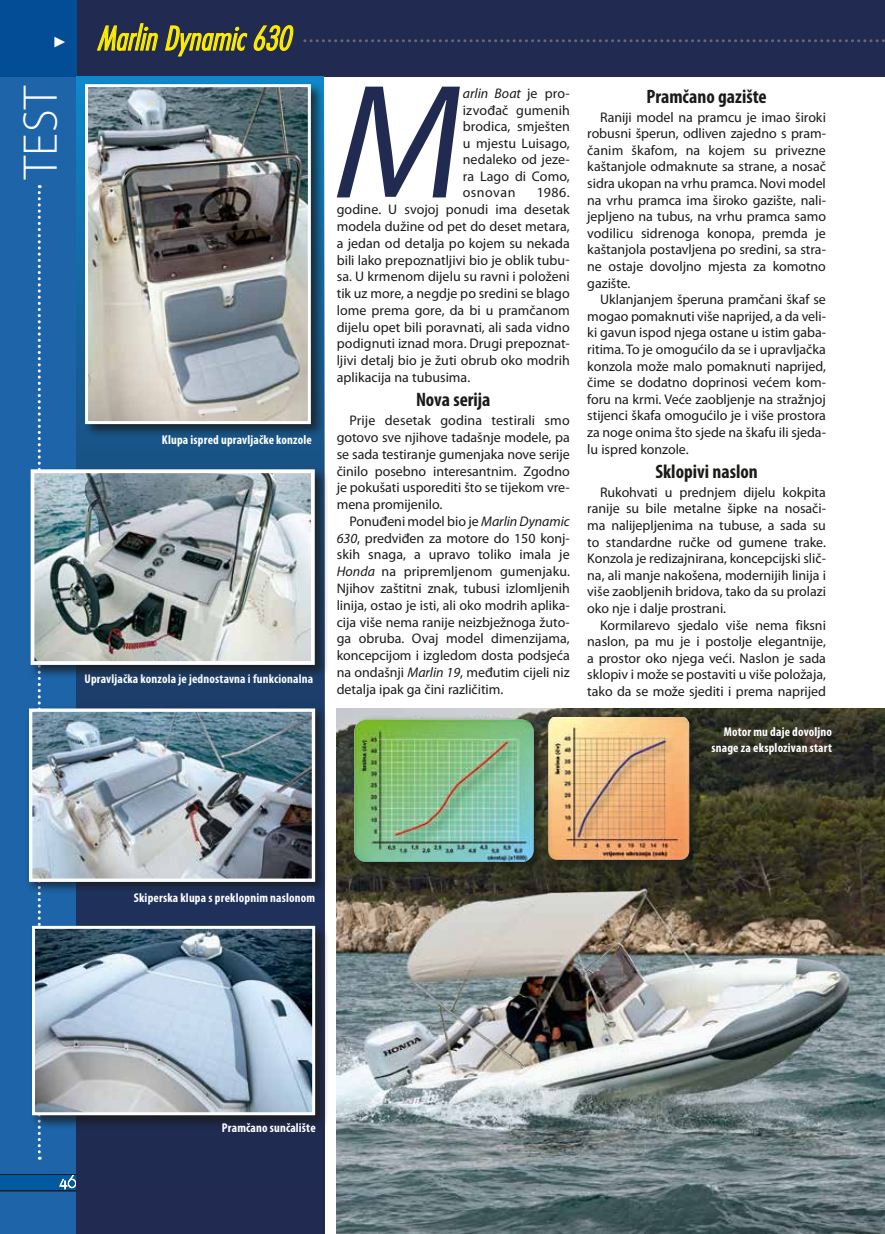
<style>
.page{position:relative;width:885px;height:1234px;background:#fff}
.page>*{position:absolute;margin:0;border:0;box-sizing:border-box;transform-origin:0 0}
.t1{font:italic 164.25px "Myriad Pro";color:#212b52}
.t2{font:300 48.9px "Myriad Pro";color:#fff}
.t3{font:italic 36px "Futura TOT Ligh Cond";color:#ffed00}
.t4{font:700 condensed 19.5px "Myriad Pro";color:#1a1a18}
.t5{font:13.95px/16.6px "Myriad Pro";letter-spacing:-.005em;color:#1a1a18;text-align:justify}
.t6{font:700 condensed 12.75px/15.3px "Myriad Pro";letter-spacing:.015em;color:#fff;text-align:right}
.s1{font-style:italic}
</style>
<div class="page">
<div style="left:0;top:0;width:884px;height:77px;background:#212b52"></div>
<svg style="left:0;top:0;width:77px;height:1233px;background:#1a61a6"></svg>
<svg style="left:38px;top:185px;width:3px;height:974px"></svg>
<div style="left:0;top:1174px;width:77px;height:16px;background:#005a9f"></div>
<hr style="left:0;top:1189px;width:77px;height:2px;background:#1a1a18">
<svg style="left:60px;top:1174px;width:16px;height:14px"></svg>
<hr style="left:0;top:1173px;width:77px;height:1px;background:#1a1a18">
<svg style="left:77px;top:94px;width:248px;height:1139px;background:#1d3661"></svg>
<div style="left:25px;top:704px;width:302px;height:190px;background:#1a1a18;opacity:.75"></div>
<img style="left:33px;top:712px;width:278px;height:165px">
<div style="left:29px;top:708px;width:286px;height:173px;border:3px solid #fff"></div>
<div style="left:83px;top:82px;width:242px;height:356px;background:#1a1a18;opacity:.75"></div>
<img style="left:89px;top:88px;width:218px;height:332px">
<div style="left:85px;top:84px;width:226px;height:340px;border:3px solid #fff"></div>
<div style="left:28px;top:467px;width:300px;height:212px;background:#1a1a18;opacity:.75"></div>
<img style="left:36px;top:474px;width:274px;height:185px">
<div style="left:31px;top:469px;width:284px;height:195px;border:4px solid #fff"></div>
<img style="left:337px;top:708px;width:547px;height:525px">
<svg style="left:97px;top:15px;width:788px;height:50px"></svg>
<div style="left:30px;top:923px;width:299px;height:205px;background:#1a1a18;opacity:.75"></div>
<img style="left:36px;top:929px;width:275px;height:181px">
<div style="left:32px;top:925px;width:283px;height:189px;border:3px solid #fff"></div>
<div style="left:350px;top:715px;width:196px;height:159px;background:#1a1a18;opacity:.75"></div>
<img style="left:354px;top:719px;width:180px;height:142px">
<div style="left:544px;top:712px;width:157px;height:160px;background:#1a1a18;opacity:.75"></div>
<img style="left:547px;top:716px;width:142px;height:143px">
<svg style="left:55px;top:37px;width:10px;height:11px"></svg>
<h3 class="t3" style="left:97px;top:17px;width:204px">MarlinDynamic630</h3>
<h2 class="t2" style="left:13px;top:179px;width:95px;rotate:-90deg">TEST</h2>
<h1 class="t1" style="left:334px;top:41px;width:130px">M</h1>
<p class="t5" style="left:463px;top:85px;width:108px"><span class="s1">arlin Boat</span> je pro&shy;izvođač gumenih brodica, smješten u mjestu Luisago, nedaleko od jeze&shy;ra Lago di Como, osnovan</p>
<p class="t5" style="left:337px;top:184px;width:234px;text-indent:200px">1986. godine. U svojoj ponudi ima desetak modela dužine od pet do deset metara, a jedan od detalja po kojem su nekada bili lako prepoznatljivi bio je oblik tubu&shy;sa. U krmenom dijelu su ravni i položeni tik uz more, a negdje po sredini se blago lome prema gore, da bi u pramčanom dijelu opet bili poravnati, ali sada vidno podignuti iznad mora. Drugi prepoznat&shy;ljivi detalj bio je žuti obrub oko modrih aplikacija na tubusima.</p>
<h3 class="t4" style="left:416px;top:389px;width:76px">Nova serija</h3>
<p class="t5" style="left:337px;top:412px;width:234px;text-indent:13px">Prije desetak godina testirali smo gotovo sve njihove tadašnje modele, pa se sada testiranje gumenjaka nove serije činilo posebno interesantnim. Zgodno je pokušati usporediti što se tijekom vre&shy;mena promijenilo.</p>
<p class="t5" style="left:337px;top:512px;width:235px;text-indent:13px">Ponuđeni model bio je <span class="s1">Marlin Dynamic 630</span>, predviđen za motore do 150 konj&shy;skih snaga, a upravo toliko imala je <span class="s1">Honda</span> na pripremljenom gumenjaku.<br>Njihov zaštitni znak, tubusi izlomljenih linija, ostao je isti, ali oko modrih aplika&shy;cija više nema ranije neizbježnoga žuto&shy;ga obruba. Ovaj model dimenzijama, koncepcijom i izgledom dosta podsjeća na ondašnji <span class="s1">Marlin 19</span>, međutim cijeli niz detalja ipak ga čini različitim.</p>
<p class="t6" style="left:162px;top:432px;width:151px">Klupa ispred upravljačke konzole</p>
<p class="t6" style="left:85px;top:671px;width:230px">Upravljačka konzola je jednostavna i funkcionalna</p>
<h3 class="t4" style="left:646px;top:85px;width:122px">Pramčano gazište</h3>
<p class="t5" style="left:587px;top:108px;width:240px;text-indent:13px">Raniji model na pramcu je imao široki robusni šperun, odliven zajedno s pram&shy;čanim škafom, na kojem su privezne kaštanjole odmaknute sa strane, a nosač sidra ukopan na vrhu pramca. Novi model na vrhu pramca ima široko gazište, nali&shy;jepljeno na tubus, na vrhu pramca samo vodilicu sidrenoga konopa, premda je kaštanjola postavljena po sredini, sa stra&shy;ne ostaje dovoljno mjesta za komotno gazište.</p>
<p class="t5" style="left:587px;top:291px;width:240px;text-indent:13px">Uklanjanjem šperuna pramčani škaf se mogao pomaknuti više naprijed, a da veli&shy;ki gavun ispod njega ostane u istim gaba&shy;ritima. To je omogućilo da se i upravljačka konzola može malo pomaknuti naprijed, čime se dodatno doprinosi većem kom&shy;foru na krmi. Veće zaobljenje na stražnjoj stijenci škafa omogućilo je i više prostora za noge onima što sjede na škafu ili sjeda&shy;lu ispred konzole.</p>
<h3 class="t4" style="left:655px;top:460px;width:104px">Sklopivi naslon</h3>
<p class="t5" style="left:587px;top:483px;width:240px;text-indent:13px">Rukohvati u prednjem dijelu kokpita ranije su bile metalne šipke na nosači&shy;ma nalijepljenima na tubuse, a sada su to standardne ručke od gumene trake.<br>Konzola je redizajnirana, koncepcijski slič&shy;na, ali manje nakošena, modernijih linija i više zaobljenih bridova, tako da su prolazi oko nje i dalje prostrani.</p>
<p class="t5" style="left:587px;top:616px;width:240px;text-indent:13px">Kormilarevo sjedalo više nema fiksni naslon, pa mu je i postolje elegantnije, a prostor oko njega veći. Naslon je sada sklopiv i može se postaviti u više položaja, tako da se može sjediti i prema naprijed</p>
<p class="t6" style="left:711px;top:724px;width:122px">Motor mu daje dovoljno snage za eksplozivan start</p>
<p class="t6" style="left:134px;top:889px;width:183px">Skiperska klupa s preklopnim naslonom</p>
<p class="t6" style="left:222px;top:1119px;width:95px">Pramčano sunčalište</p>
</div>
